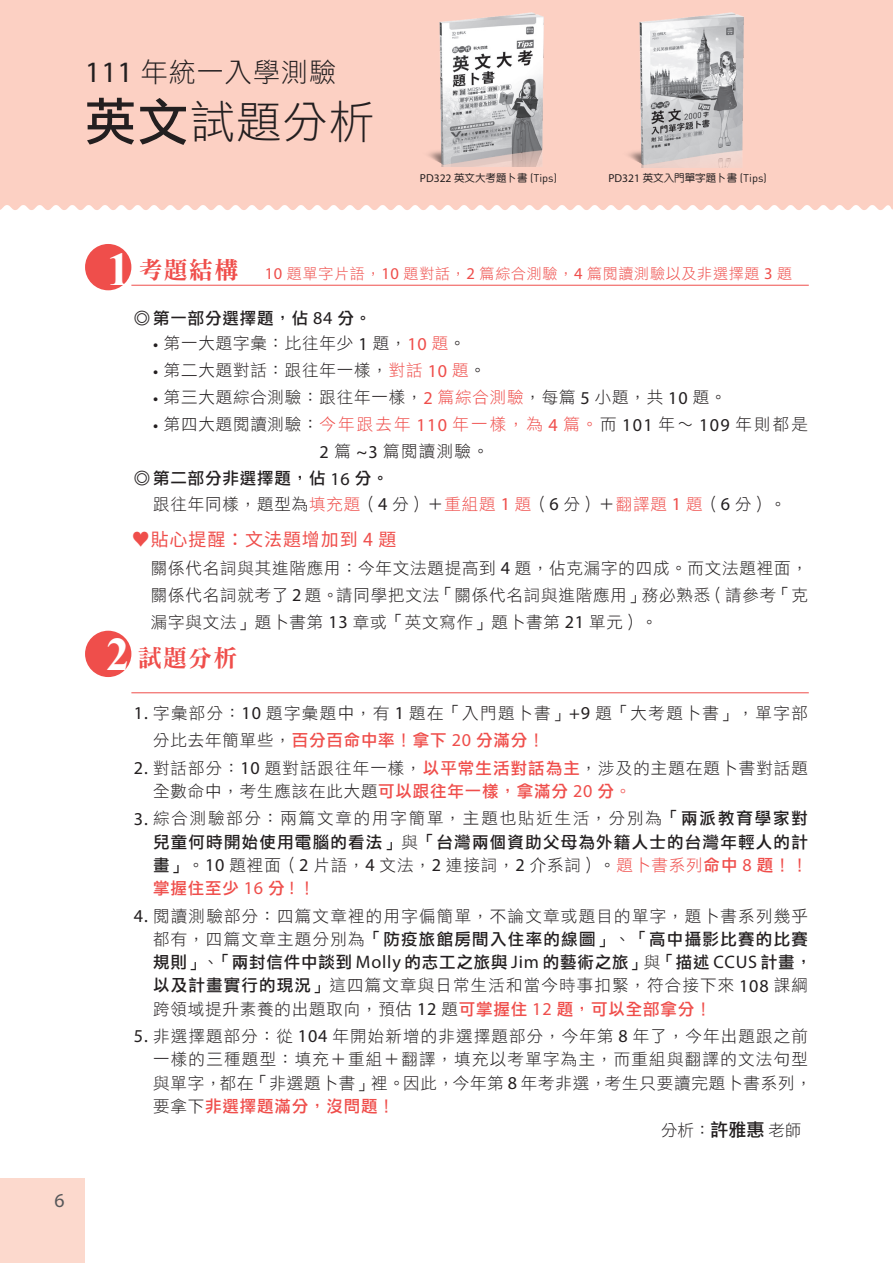
<style>
.page{position:relative;width:893px;height:1263px;background:#fff}
.page>*{position:absolute;margin:0;border:0;box-sizing:border-box;transform-origin:0 0}
.t1{font:45px "DF Li Hei W3 WINP BF";color:#231f20}
.t2{font:27px "DF Li Hei W3 WINP BF";letter-spacing:.04em;color:#231f20}
.t3{font:24px "DFN Ming W9 WINP BF";color:#ef4e4b}
.t4{font:19.8px "Myriad Pro";color:#57585a}
.t5{font:18px "Noto Sans CJ Ktc";letter-spacing:.05em;color:#ef4e4b}
.t6{font:16.5px/23.2px "DF Li Hei W3 WINP BF";letter-spacing:.065em;color:#231f20}
.t7{font:16.5px/23.2px "DF Li Hei Md WIN BF";letter-spacing:.075em;color:#231f20}
.t8{font:16.5px "DF Li Hei Md WIN BF";letter-spacing:.05em;color:#ef4e4b}
.t9{font:16.5px "DF Li Hei W3 WINP BF";letter-spacing:.085em;color:#231f20}
.t10{font:16.5px "DF Li Hei W3 WINP BF";letter-spacing:.11em;color:#231f20}
.t11{font:16.5px "DF Li Hei Md WIN BF";letter-spacing:.05em;color:#231f20}
.t12{font:15px "DF Li Hei W3 WINP BF";letter-spacing:.05em;color:#ef4e4b}
.t13{font:10.5px "DF Yuan Md HKP BF";color:#231f20}
.s1{font-family:"Myriad Pro";font-size:29.7px}
.s2{font-family:"DF Li Hei Md WIN BF";font-size:51px}
.s3{font-family:"Myriad Pro";font-size:11.55px}
.s4{font-family:"Din Round";font-size:10.95px}
.s5{font-family:"Times New Roman";font-weight:700;font-size:46.5px;color:#fff}
.s6{font-family:"DFN Ming W9 WINP BF";font-size:24px}
.s7{font-family:"Myriad Pro";font-size:16.5px}
.s8{font-family:"DF Li Hei W3 WINP BF"}
.s9{font-family:"Myriad Pro";font-size:18.15px}
.s10{font-family:"Myriad Pro";font-size:18.15px;color:#ef4e4b}
.s11{color:#ef4e4b}
.s12{font-family:"DF Li Hei W3 WINP BF";color:#231f20}
.s13{font-family:"DF Li Hei Md WIN BF";color:#ef4e4b}
.s14{font-family:"DF Li Hei Md WIN BF"}
.s15{font-family:"DF Li Hei Md WIN BF";font-size:18px}
</style>
<div class="page">
<div style="left:0;top:0;width:892px;height:210px;background:#fcd0c3"></div>
<div style="left:0;top:1178px;width:85px;height:85px;background:#fcd9cd"></div>
<div style="left:85px;top:244px;width:46px;height:46px;background:#ef4e4b;border-radius:50%"></div>
<hr style="left:131px;top:285px;width:678px;height:1px;background:#ef4e4b">
<div style="left:85px;top:631px;width:46px;height:46px;background:#ef4e4b;border-radius:50%"></div>
<hr style="left:131px;top:692px;width:678px;height:1px;background:#ef4e4b">
<img style="left:612px;top:0;width:154px;height:168px">
<img style="left:412px;top:0;width:155px;height:167px">
<svg style="left:892px;top:0;width:1px;height:210px"></svg>
<h2 class="t2" style="left:85px;top:58px;width:253px"><span class="s1">111</span> 年統一入學測驗</h2>
<h1 class="t1" style="left:85px;top:99px;width:291px"><span class="s2">英文</span>試題分析</h1>
<p class="t13" style="left:420px;top:172px;width:139px"><span class="s3">PD322</span> 英文大考題卜書 <span class="s4">(Tips)</span></p>
<p class="t13" style="left:608px;top:172px;width:160px"><span class="s3">PD321</span> 英文入門單字題卜書 <span class="s4">(Tips)</span></p>
<p class="t4" style="left:54px;top:1188px;width:12px">6</p>
<p class="t12" style="left:107px;top:266px;width:686px"><span class="s5">1</span> <span class="s6">考題結構　</span><span class="s7">10</span> 題單字片語，<span class="s7">10</span> 題對話，<span class="s7">2</span> 篇綜合測驗，<span class="s7">4</span> 篇閱讀測驗以及非選擇題 <span class="s7">3</span> 題</p>
<p class="t11" style="left:134px;top:310px;width:239px"><span class="s8">◎</span>第一部分選擇題，佔 <span class="s9">84</span> 分。</p>
<p class="t6" style="left:153px;top:332px;width:314px"><span class="s9">•</span> 第一大題字彙：比往年少 <span class="s9">1</span> 題，<span class="s10">10</span> <span class="s11">題</span>。</p>
<p class="t6" style="left:153px;top:359px;width:334px"><span class="s9">•</span> 第二大題對話：跟往年一樣，<span class="s11">對話</span> <span class="s10">10</span> <span class="s11">題</span>。</p>
<p class="t6" style="left:153px;top:386px;width:575px"><span class="s9">•</span> 第三大題綜合測驗：跟往年一樣，<span class="s10">2</span> <span class="s11">篇綜合測驗</span>，每篇 <span class="s9">5</span> 小題，共 <span class="s9">10</span> 題。</p>
<p class="t6" style="left:320px;top:411px;width:490px;line-height:27px;text-indent:-167px"><span class="s9">•</span> 第四大題閱讀測驗：<span class="s11">今年跟去年</span> <span class="s10">110</span> <span class="s11">年一樣，為</span> <span class="s10">4</span> <span class="s11">篇。</span>而 <span class="s9">101</span> 年～ <span class="s9">109</span> 年則都是<br><span class="s9">2</span> 篇 <span class="s9">~3</span> 篇閱讀測驗。</p>
<p class="t11" style="left:134px;top:470px;width:256px"><span class="s8">◎</span>第二部分非選擇題，佔 <span class="s9">16</span> 分。</p>
<p class="t6" style="left:153px;top:492px;width:635px">跟往年同樣，題型為<span class="s11">填充題</span>（<span class="s9">4</span> 分）＋<span class="s11">重組題</span> <span class="s10">1</span> <span class="s11">題</span>（<span class="s9">6</span> 分）＋<span class="s11">翻譯題</span> <span class="s10">1</span> <span class="s11">題</span>（<span class="s9">6</span> 分）。</p>
<p class="t5" style="left:132px;top:529px;width:266px">♥貼心提醒：文法題增加到 4 題</p>
<p class="t6" style="left:151px;top:555px;width:658px;line-height:27px;text-align:justify">關係代名詞與其進階應用：今年文法題提高到 <span class="s9">4</span> 題，佔克漏字的四成。而文法題裡面，關係代名詞就考了 <span class="s9">2</span> 題。請同學把文法「關係代名詞與進階應用」務必熟悉（請參考「克漏字與文法」題卜書第 <span class="s9">13</span> 章或「英文寫作」題卜書第 <span class="s9">21</span> 單元）。</p>
<h3 class="t3" style="left:106px;top:646px;width:133px"><span class="s5">2</span> 試題分析</h3>
<p class="t9" style="left:134px;top:705px;width:675px"><span class="s9">1.</span> 字彙部分：<span class="s9">10</span> 題字彙題中，有 <span class="s9">1</span> 題在「入門題卜書」<span class="s9">+9</span> 題「大考題卜書」，單字部</p>
<p class="t8" style="left:153px;top:732px;width:393px"><span class="s12">分比去年簡單些，</span>百分百命中率！拿下 <span class="s9">20</span> 分滿分！</p>
<p class="t6" style="left:153px;top:756px;width:656px;text-indent:-19px"><span class="s9">2.</span> 對話部分：<span class="s9">10</span> 題對話跟往年一樣，<span class="s13">以平常生活對話為主</span>，涉及的主題在題卜書對話題全數命中，考生應該在此大題<span class="s13">可以跟往年一樣，拿滿分</span> <span class="s10">20</span> <span class="s13">分</span><span class="s11">。</span></p>
<p class="t10" style="left:134px;top:810px;width:675px"><span class="s9">3.</span> 綜合測驗部分：兩篇文章的用字簡單，主題也貼近生活，分別為<span class="s14">「兩派教育學家對</span></p>
<p class="t7" style="left:153px;top:830px;width:656px">兒童何時開始使用電腦的看法」<span class="s8">與</span>「台灣兩個資助父母為外籍人士的台灣年輕人的計</p>
<p class="t6" style="left:153px;top:853px;width:656px"><span class="s14">畫」</span>。<span class="s9">10</span> 題裡面（<span class="s9">2</span> 片語，<span class="s9">4</span> 文法，<span class="s9">2</span> 連接詞，<span class="s9">2</span> 介系詞）。<span class="s11">題卜書系列</span><span class="s13">命中</span> <span class="s10">8</span> <span class="s13">題！！</span></p>
<p class="t8" style="left:153px;top:880px;width:164px">掌握住至少 <span class="s9">16</span> 分 <span class="s9">!</span> ！</p>
<p class="t6" style="left:134px;top:904px;width:676px"><span class="s9">4.</span> 閱讀測驗部分：四篇文章裡的用字偏簡單，不論文章或題目的單字，題卜書系列幾乎</p>
<p class="t7" style="left:153px;top:927px;width:660px"><span class="s8">都有，四篇文章主題分別為</span>「防疫旅館房間入住率的線圖」<span class="s8">、</span>「高中攝影比賽的比賽規則」<span class="s8">、</span>「兩封信件中談到 <span class="s9">Molly</span> 的志工之旅與 <span class="s9">Jim</span> 的藝術之旅」<span class="s8">與</span>「描述 <span class="s9">CCUS</span> 計畫，</p>
<p class="t6" style="left:153px;top:974px;width:656px"><span class="s14">以及計畫實行的現況」</span>這四篇文章與日常生活和當今時事扣緊，符合接下來 <span class="s9">108</span> 課綱跨領域提升素養的出題取向，預估 <span class="s9">12</span> 題<span class="s13">可掌握住</span> <span class="s10">12</span> <span class="s13">題，可以全部拿分！</span></p>
<p class="t6" style="left:153px;top:1024px;width:660px;text-indent:-19px"><span class="s9">5.</span> 非選擇題部分：從 <span class="s9">104</span> 年開始新增的非選擇題部分，今年第 <span class="s9">8</span> 年了，今年出題跟之前一樣的三種題型：填充＋重組＋翻譯，填充以考單字為主，而重組與翻譯的文法句型與單字，都在「非選題卜書」裡。因此，今年第 <span class="s9">8</span> 年考非選，考生只要讀完題卜書系列，</p>
<p class="t8" style="left:153px;top:1098px;width:243px"><span class="s12">要拿下</span>非選擇題滿分，沒問題！</p>
<p class="t6" style="left:661px;top:1118px;width:142px">分析：<span class="s15">許雅惠</span>老師</p>
</div>
